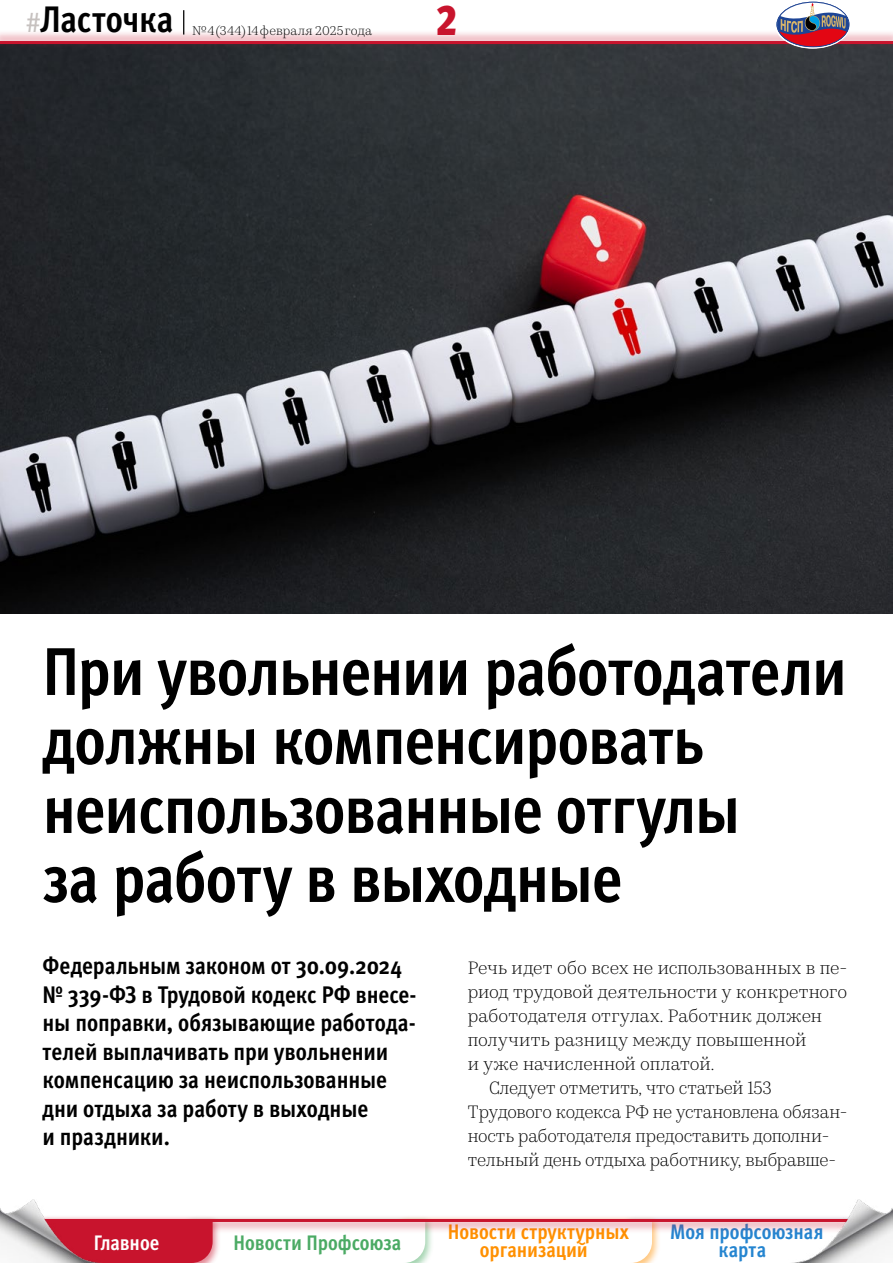
<style>
.page{position:relative;width:893px;height:1263px;background:#fff}
.page>*{position:absolute;margin:0;border:0;box-sizing:border-box;transform-origin:0 0}
.t1{font:700 condensed 67.5px/69px "Meta Pro";letter-spacing:-.015em;color:#000}
.t2{font:900 condensed 43.5px "Meta Pro";color:#c8142d}
.t3{font:700 condensed 36.9px "Meta Pro";letter-spacing:-.005em;color:#000}
.t4{font:700 condensed 24px/28.5px "Meta Pro";letter-spacing:-.005em;color:#000}
.t5{font:700 condensed 21px/18px "Meta Pro";color:#ff9000;text-align:center}
.t6{font:700 condensed 21px/18px "Meta Pro";letter-spacing:-.005em;color:#2585d0;text-align:center}
.t7{font:700 condensed 21px "Meta Pro";color:#4baa64}
.t8{font:700 condensed 21px "Meta Pro";letter-spacing:-.005em;color:#fff}
.t9{font:300 18px "Kazimir Text";letter-spacing:-.005em;color:#000}
.t10{font:300 18px "Kazimir Text";letter-spacing:.015em;color:#000}
.t11{font:300 12.75px "Kazimir Text";letter-spacing:.015em;color:#000}
.s1{font-weight:400;font-stretch:normal;font-size:27px;color:#c6c1bf}
</style>
<div class="page">
<img style="left:0;top:49px;width:893px;height:565px">
<svg style="left:104px;top:1234px;width:555px;height:29px"></svg>
<div style="left:0;top:29px;width:893px;height:20px;background:#c8142d;opacity:.3"></div>
<hr style="left:0;top:41px;width:893px;height:3px;background:#c8142d">
<div style="left:0;top:1214px;width:893px;height:20px;background:#c8142d;opacity:.3"></div>
<hr style="left:0;top:1219px;width:893px;height:3px;background:#c8142d">
<svg style="left:183px;top:10px;width:1px;height:25px"></svg>
<svg style="left:775px;top:2px;width:75px;height:46px"></svg>
<div style="left:775px;top:0;width:75px;height:48px;border:1px solid #fff;border-radius:50%"></div>
<img style="left:0;top:1199px;width:104px;height:64px">
<img style="left:789px;top:1199px;width:104px;height:64px">
<h3 class="t3" style="left:26px;top:-9px;width:149px"><span class="s1">#</span>Ласточка</h3>
<p class="t11" style="left:192px;top:21px;width:181px">№4 (344) 14 февраля 2025 года</p>
<h2 class="t2" style="left:436px;top:-14px;width:23px">2</h2>
<h1 class="t1" style="left:43px;top:633px;width:806px">При увольнении работодатели должны компенсировать неиспользованные отгулы<br>за работу в выходные</h1>
<h3 class="t4" style="left:43px;top:950px;width:375px">Федеральным законом от 30.09.2024 № 339-ФЗ в Трудовой кодекс РФ внесе&shy;ны поправки, обязывающие работода&shy;телей выплачивать при увольнении компенсацию за неиспользованные дни отдыха за работу в выходные<br>и праздники.</h3>
<p class="t9" style="left:468px;top:954px;width:381px">Речь идет обо всех не использованных в пе-</p>
<p class="t9" style="left:468px;top:978px;width:381px">риод трудовой деятельности у конкретного</p>
<p class="t9" style="left:468px;top:1003px;width:356px">работодателя отгулах. Работник должен</p>
<p class="t10" style="left:468px;top:1027px;width:340px">получить разницу между повышенной</p>
<p class="t9" style="left:468px;top:1051px;width:248px">и уже начисленной оплатой.</p>
<p class="t9" style="left:489px;top:1075px;width:284px">Следует отметить, что статьей 153</p>
<p class="t9" style="left:468px;top:1099px;width:381px">Трудового кодекса РФ не установлена обязан-</p>
<p class="t9" style="left:468px;top:1123px;width:363px">ность работодателя предоставить дополни-</p>
<p class="t9" style="left:468px;top:1147px;width:370px">тельный день отдыха работнику, выбравше-</p>
<p class="t8" style="left:94px;top:1226px;width:67px">Главное</p>
<p class="t7" style="left:234px;top:1226px;width:169px">Новости Профсоюза</p>
<p class="t5" style="left:448px;top:1222px;width:182px">Новости структурных организаций</p>
<p class="t6" style="left:670px;top:1222px;width:155px">Моя профсоюзная карта</p>
</div>
